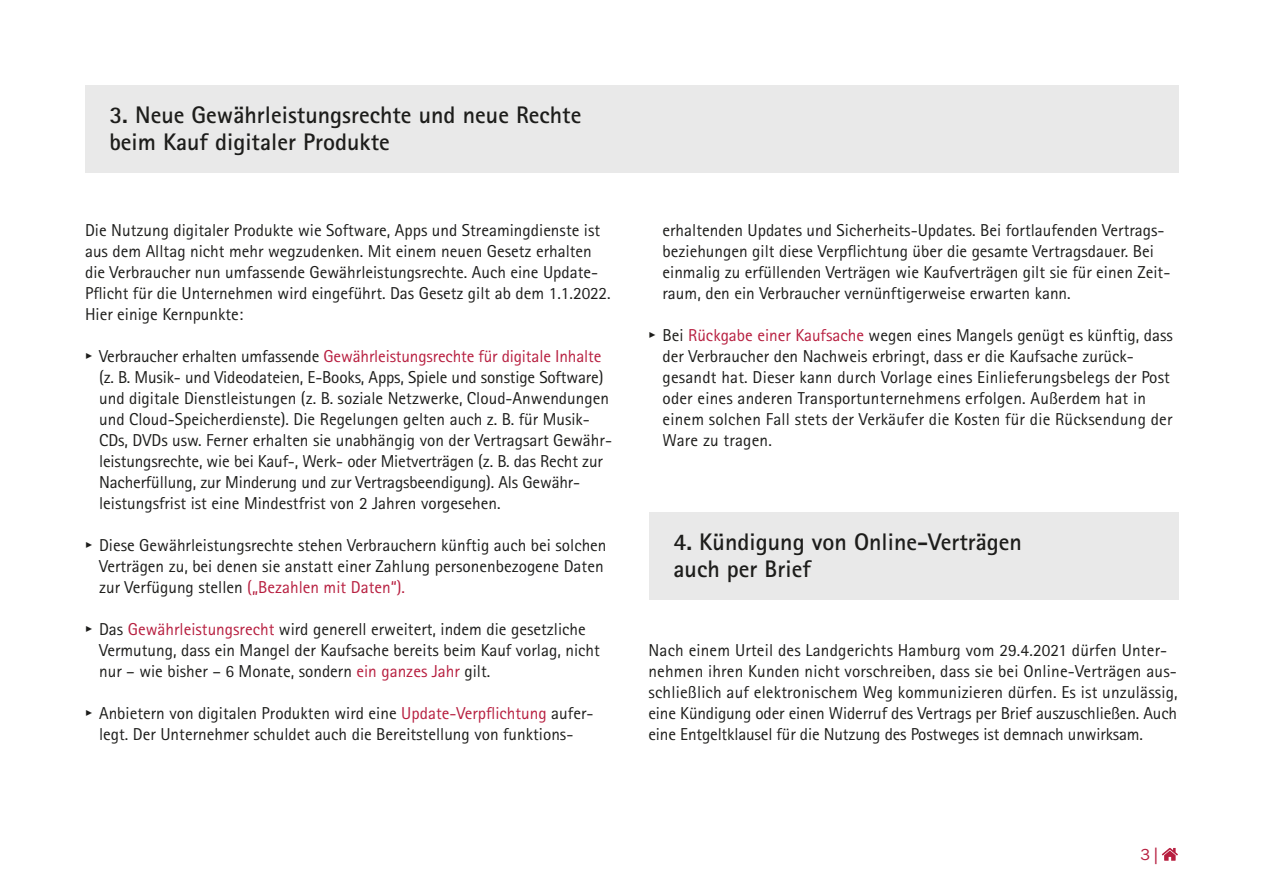
<style>
.page{position:relative;width:1263px;height:893px;background:#fff}
.page>*{position:absolute;margin:0;border:0;box-sizing:border-box;transform-origin:0 0}
.t1{font:700 24px/27px "Rotis Sans Serif Std";color:#1d1d1b}
.t2{font:17.25px/21px "Rotis Sans Serif Std";color:#1d1d1b}
.t3{font:16.5px "Franklin Gothic Itc T";color:#b71e3f}
.s1{font-family:"Dingbests";font-size:12px}
.s2{color:#b71e3f}
.s3{font-family:"News Gothic Std"}
</style>
<div class="page">
<svg style="left:1162px;top:848px;width:16px;height:13px"></svg>
<div style="left:85px;top:85px;width:1093px;height:88px;background:#e9e9e9"></div>
<div style="left:649px;top:512px;width:529px;height:88px;background:#e9e9e9"></div>
<h1 class="t1" style="left:109px;top:101px;width:473px">3. Neue Gewährleistungsrechte und neue Rechte beim Kauf digitaler Produkte</h1>
<p class="t2" style="left:85px;top:219px;width:527px">Die Nutzung digitaler Produkte wie Software, Apps und Streamingdienste ist aus dem Alltag nicht mehr wegzudenken. Mit einem neuen Gesetz erhalten die Verbraucher nun umfassende Gewährleistungsrechte. Auch eine Update-Pflicht für die Unternehmen wird eingeführt. Das Gesetz gilt ab dem 1.1.2022.<br>Hier einige Kernpunkte:</p>
<p class="t2" style="left:99px;top:345px;width:514px;text-indent:-14px"><span class="s1">&gt;</span> Verbraucher erhalten umfassende <span class="s2">Gewährleistungsrechte für digitale Inhalte </span>(z. B. Musik- und Videodateien, E-Books, Apps, Spiele und sonstige Software) und digitale Dienstleistungen (z. B. soziale Netzwerke, Cloud-Anwendungen und Cloud-Speicherdienste). Die Regelungen gelten auch z. B. für Musik-CDs, DVDs usw. Ferner erhalten sie unabhängig von der Vertragsart Gewähr&shy;leistungsrechte, wie bei Kauf-, Werk- oder Mietverträgen (z. B. das Recht zur Nacherfüllung, zur Minderung und zur Vertragsbeendigung). Als Gewähr&shy;leistungsfrist ist eine Mindestfrist von 2 Jahren vorgesehen.</p>
<p class="t2" style="left:99px;top:534px;width:509px;text-indent:-14px"><span class="s1">&gt;</span> Diese Gewährleistungsrechte stehen Verbrauchern künftig auch bei solchen<br>Verträgen zu, bei denen sie anstatt einer Zahlung personenbezogene Daten zur Verfügung stellen <span class="s2">(„Bezahlen mit Daten“).</span></p>
<p class="t2" style="left:99px;top:618px;width:502px;text-indent:-14px"><span class="s1">&gt;</span> Das <span class="s2">Gewährleistungsrecht</span> wird generell erweitert, indem die gesetzliche<br>Vermutung, dass ein Mangel der Kaufsache bereits beim Kauf vorlag, nicht nur – wie bisher – 6 Monate, sondern <span class="s2">ein ganzes Jahr</span> gilt.</p>
<p class="t2" style="left:85px;top:702px;width:510px;text-align:center"><span class="s1">&gt;</span> Anbietern von digitalen Produkten wird eine <span class="s2">Update-Verpflichtung</span> aufer&shy;legt. Der Unternehmer schuldet auch die Bereitstellung von funktions-</p>
<p class="t2" style="left:662px;top:219px;width:509px">erhaltenden Updates und Sicherheits-Updates. Bei fortlaufenden Vertrags&shy;beziehungen gilt diese Verpflichtung über die gesamte Vertragsdauer. Bei einmalig zu erfüllenden Verträgen wie Kaufverträgen gilt sie für einen Zeit&shy;raum, den ein Verbraucher vernünftigerweise erwarten kann.</p>
<p class="t2" style="left:662px;top:324px;width:512px;text-indent:-14px"><span class="s1">&gt;</span> Bei <span class="s2">Rückgabe einer Kaufsache</span> wegen eines Mangels genügt es künftig, dass der Verbraucher den Nachweis erbringt, dass er die Kaufsache zurück&shy;gesandt hat. Dieser kann durch Vorlage eines Einlieferungsbelegs der Post oder eines anderen Transportunternehmens erfolgen. Außerdem hat in einem solchen Fall stets der Verkäufer die Kosten für die Rücksendung der Ware zu tragen.</p>
<h1 class="t1" style="left:673px;top:528px;width:350px">4. Kündigung von Online-Verträgen auch per Brief</h1>
<p class="t2" style="left:648px;top:639px;width:531px">Nach einem Urteil des Landgerichts Hamburg vom 29.4.2021 dürfen Unter&shy;nehmen ihren Kunden nicht vorschreiben, dass sie bei Online-Verträgen aus&shy;schließlich auf elektronischem Weg kommunizieren dürfen. Es ist unzulässig, eine Kündigung oder einen Widerruf des Vertrags per Brief auszuschließen. Auch eine Entgeltklausel für die Nutzung des Postweges ist demnach unwirksam.</p>
<p class="t3" style="left:1140px;top:845px;width:19px">3 <span class="s3">|</span></p>
</div>
